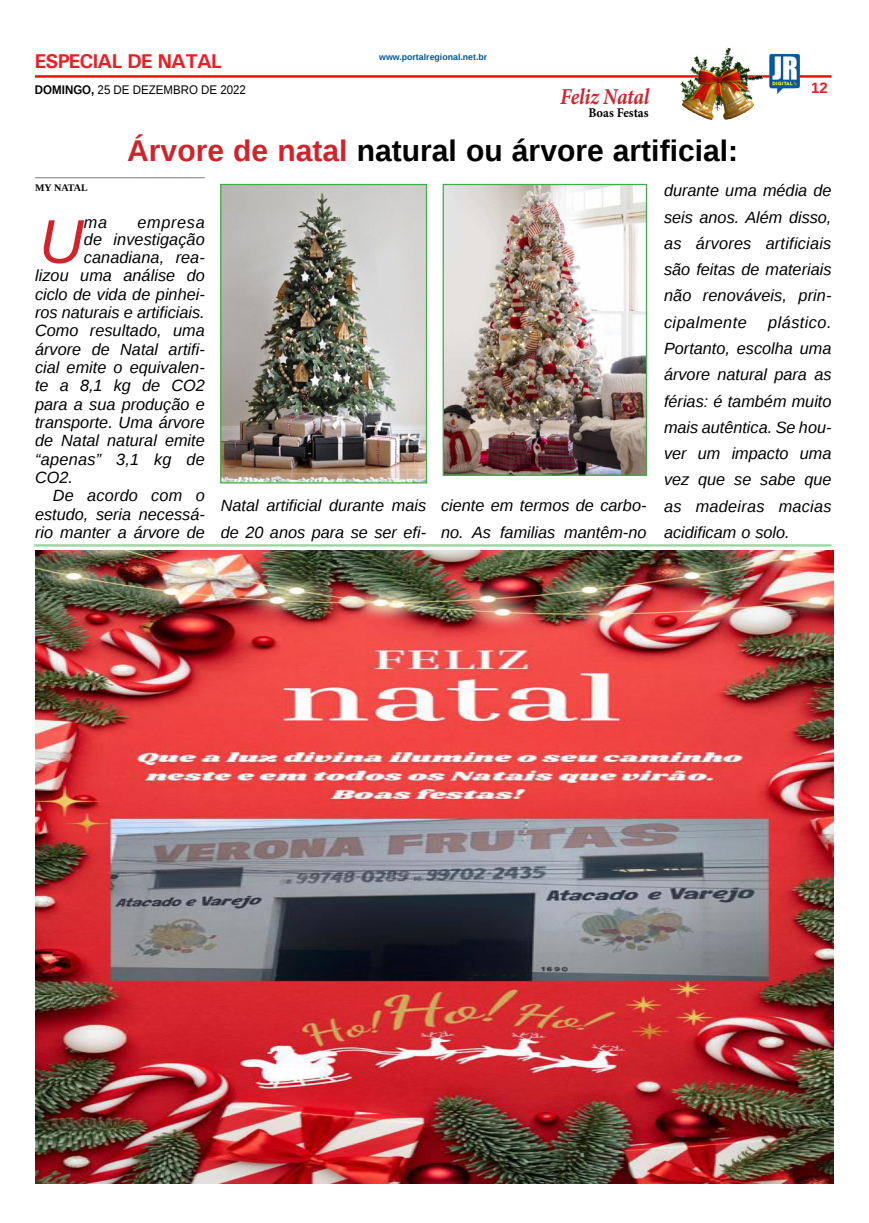
<style>
.page{position:relative;width:869px;height:1223px;background:#fff}
.page>*{position:absolute;margin:0;border:0;box-sizing:border-box;transform-origin:0 0}
.MATÉRIA{font:italic 62px "Liberation Sans";color:#d2232a}
.TÍTULO{font:700 30px "Liberation Sans";color:#000}
.t1{font:italic 700 22.75px "Minion Pro";letter-spacing:-.01em;color:#d2232a;scale:.89 1}
.TITULO_PG{font:700 20px "Univers";letter-spacing:-.04em;color:#ed1d24}
.MATÉRIA-2{font:italic 16.25px/26.2px "Liberation Sans";color:#000;text-align:justify}
.MATÉRIA-3{font:italic 16.25px "Liberation Sans";letter-spacing:.04em;color:#000}
.TÍTULO-2{font:700 15px "Liberation Sans";color:#ed1d24}
.t2{font:700 13.38px "Minion Pro";color:#000;scale:.94 1}
.DATA_PG{font:12.5px "Liberation Sans";color:#000;scale:.92 1}
.CRÉDITO_NOME{font:700 10px "Liberation Serif";color:#000}
.DATA_PG-2{font:700 8.75px "Liberation Sans";color:#005a9e}
.s1{font-weight:700}
.s2{color:#d2232a}
</style>
<div class="page">
<hr style="left:35px;top:75px;width:796px;height:3px;background:#e8150d">
<img style="left:768px;top:54px;width:31px;height:40px">
<img style="left:677px;top:47px;width:87px;height:73px">
<svg style="left:556px;top:75px;width:96px;height:3px"></svg>
<img style="left:35px;top:551px;width:798px;height:632px">
<img style="left:444px;top:186px;width:200px;height:288px">
<div style="left:442px;top:184px;width:204px;height:292px;border:1px solid #41ad49"></div>
<img style="left:222px;top:186px;width:203px;height:295px">
<div style="left:220px;top:184px;width:207px;height:299px;border:1px solid #41ad49"></div>
<hr style="left:35px;top:177px;width:170px;height:1px;background:#939598">
<hr style="left:34px;top:544px;width:797px;height:2px;background:#41ad49">
<p class="TITULO_PG" style="left:35px;top:49px;width:188px">ESPECIAL DE NATAL</p>
<p class="DATA_PG" style="left:35px;top:83px;width:231px"><span class="s1">DOMINGO,</span> 25 DE DEZEMBRO DE 2022</p>
<p class="DATA_PG-2" style="left:379px;top:51px;width:110px">www.portalregional.net.br</p>
<p class="t1" style="left:560px;top:80px;width:101px">Feliz Natal</p>
<p class="t2" style="left:588px;top:103px;width:65px">Boas Festas</p>
<p class="TÍTULO" style="left:127px;top:130px;width:612px"><span class="s2">Árvore de natal</span> natural ou árvore artificial:</p>
<p class="TÍTULO-2" style="left:810px;top:78px;width:18px">12</p>
<p class="CRÉDITO_NOME" style="left:35px;top:181px;width:54px">MY NATAL</p>
<p class="MATÉRIA" style="left:39px;top:200px;width:46px">U</p>
<p class="MATÉRIA-2" style="left:84px;top:209px;width:25px">ma</p>
<p class="MATÉRIA-3" style="left:137px;top:211px;width:69px">empresa</p>
<p class="MATÉRIA-2" style="left:84px;top:226px;width:122px">de investigação</p>
<p class="MATÉRIA-2" style="left:84px;top:244px;width:122px">canadiana, rea-</p>
<p class="MATÉRIA-2" style="left:35px;top:262px;width:171px">lizou uma análise do</p>
<p class="MATÉRIA-2" style="left:35px;top:281px;width:171px">ciclo de vida de pinhei-</p>
<p class="MATÉRIA-2" style="left:35px;top:299px;width:171px">ros naturais e artificiais.</p>
<p class="MATÉRIA-2" style="left:35px;top:317px;width:171px">Como resultado, uma</p>
<p class="MATÉRIA-2" style="left:35px;top:336px;width:171px">árvore de Natal artifi-</p>
<p class="MATÉRIA-2" style="left:35px;top:354px;width:171px">cial emite o equivalen-</p>
<p class="MATÉRIA-2" style="left:35px;top:372px;width:171px">te a 8,1 kg de CO2</p>
<p class="MATÉRIA-2" style="left:35px;top:391px;width:171px">para a sua produção e</p>
<p class="MATÉRIA-2" style="left:35px;top:409px;width:171px">transporte. Uma árvore</p>
<p class="MATÉRIA-2" style="left:35px;top:427px;width:171px">de Natal natural emite</p>
<p class="MATÉRIA-2" style="left:35px;top:445px;width:171px">“apenas” 3,1 kg de</p>
<p class="MATÉRIA-2" style="left:35px;top:464px;width:39px">CO2.</p>
<p class="MATÉRIA-2" style="left:35px;top:486px;width:171px;line-height:18.4px;text-indent:18px">De acordo com o estudo, seria necessá&shy;rio manter a árvore de</p>
<p class="MATÉRIA-2" style="left:221px;top:492px;width:207px">Natal artificial durante mais de 20 anos para se ser efi-</p>
<p class="MATÉRIA-2" style="left:441px;top:492px;width:207px">ciente em termos de carbo&shy;no. As familias mantêm-no</p>
<p class="MATÉRIA-2" style="left:663px;top:177px;width:169px">durante uma média de seis anos. Além disso, as árvores artificiais são feitas de materiais não renováveis, prin&shy;cipalmente</p>
<p class="MATÉRIA-2" style="left:663px;top:309px;width:169px;text-indent:104px">plástico.<br>Portanto, escolha uma árvore natural para as férias: é também muito mais autêntica. Se hou&shy;ver um impacto uma vez que se sabe que as madeiras macias acidificam o solo.</p>
</div>
